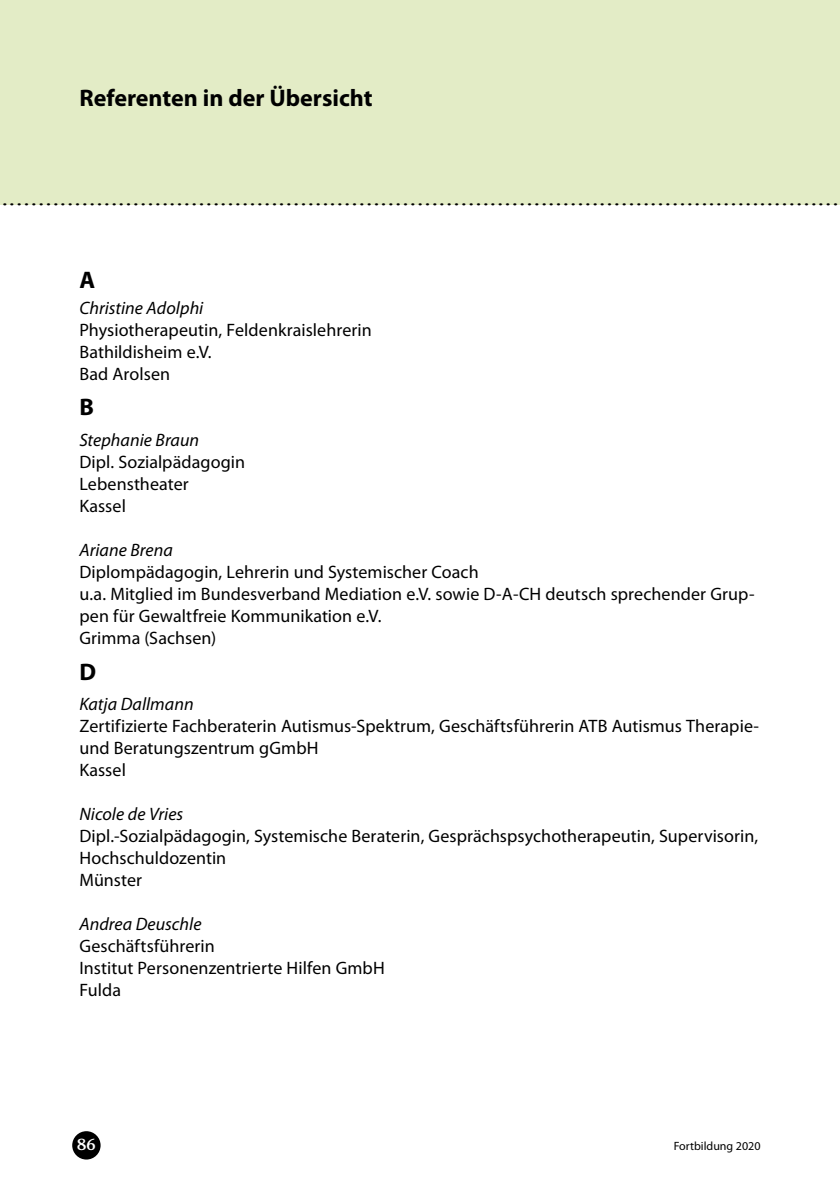
<style>
.page{position:relative;width:840px;height:1191px;background:#fff}
.page>*{position:absolute;margin:0;border:0;box-sizing:border-box;transform-origin:0 0}
.t1{font:28px "Times New Roman";color:#000}
.t2{font:700 24px "Myriad Pro";color:#000}
.t3{font:18px/22px "Myriad Pro";letter-spacing:.005em;color:#000}
.t4{font:italic 18px "Myriad Pro";color:#000}
.t5{font:600 16px "Stone Informal";color:#fff}
.t6{font:12px "Myriad Pro";color:#000}
</style>
<div class="page">
<div style="left:72px;top:1131px;width:28px;height:28px;background:#000;border-radius:50%"></div>
<div style="left:0;top:0;width:839px;height:204px;background:#e3ecc6"></div>
<h2 class="t2" style="left:79px;top:82px;width:294px">Referenten in der Übersicht</h2>
<h1 class="t1" style="left:1px;top:177px;width:838px">...................................................................................................................</h1>
<h2 class="t2" style="left:79px;top:264px;width:17px">A</h2>
<p class="t4" style="left:79px;top:297px;width:125px">Christine Adolphi</p>
<p class="t3" style="left:79px;top:319px;width:293px">Physiotherapeutin, Feldenkraislehrerin<br>Bathildisheim e.V.<br>Bad Arolsen</p>
<h2 class="t2" style="left:79px;top:392px;width:16px">B</h2>
<p class="t4" style="left:79px;top:429px;width:121px">Stephanie Braun</p>
<p class="t3" style="left:79px;top:451px;width:167px">Dipl. Sozialpädagogin<br>Lebenstheater<br>Kassel</p>
<p class="t4" style="left:79px;top:539px;width:95px">Ariane Brena</p>
<p class="t3" style="left:79px;top:561px;width:676px">Diplompädagogin, Lehrerin und Systemischer Coach<br>u.a. Mitglied im Bundesverband Mediation e.V. sowie D-A-CH deutsch sprechender Grup&shy;pen für Gewaltfreie Kommunikation e.V.<br>Grimma (Sachsen)</p>
<h2 class="t2" style="left:79px;top:656px;width:18px">D</h2>
<p class="t4" style="left:79px;top:693px;width:116px">Katja Dallmann</p>
<p class="t3" style="left:79px;top:715px;width:680px">Zertifizierte Fachberaterin Autismus-Spektrum, Geschäftsführerin ATB Autismus Therapie&shy;und Beratungszentrum gGmbH<br>Kassel</p>
<p class="t4" style="left:79px;top:803px;width:105px">Nicole de Vries</p>
<p class="t3" style="left:79px;top:825px;width:680px">Dipl.-Sozialpädagogin, Systemische Beraterin, Gesprächspsychotherapeutin, Supervisorin,<br>Hochschuldozentin<br>Münster</p>
<p class="t4" style="left:79px;top:913px;width:123px">Andrea Deuschle</p>
<p class="t3" style="left:79px;top:935px;width:307px">Geschäftsführerin<br>Institut Personenzentrierte Hilfen GmbH<br>Fulda</p>
<p class="t5" style="left:77px;top:1135px;width:20px">86</p>
<p class="t6" style="left:673px;top:1139px;width:88px">Fortbildung 2020</p>
</div>
